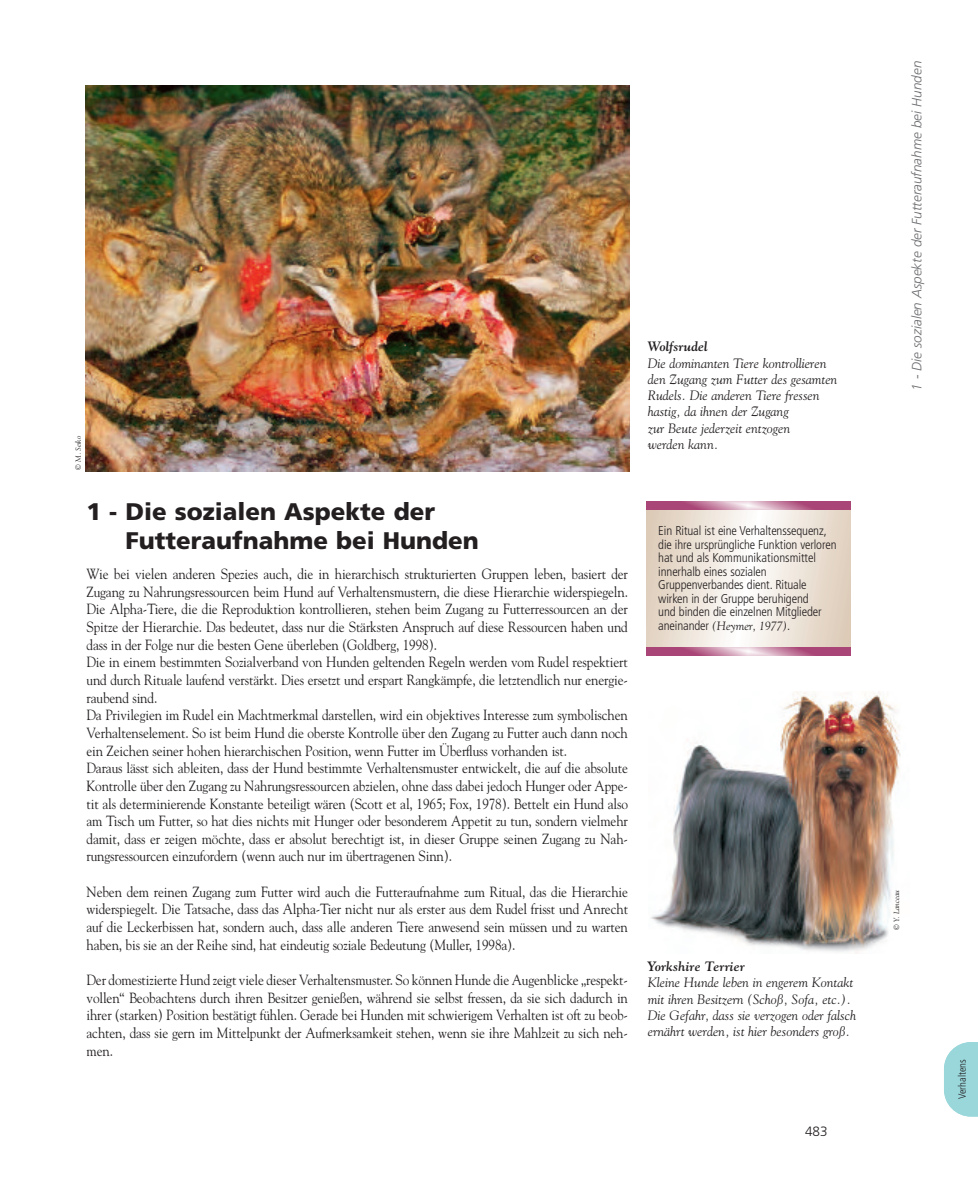
<style>
.page{position:relative;width:978px;height:1191px;background:#fff}
.page>*{position:absolute;margin:0;border:0;box-sizing:border-box;transform-origin:0 0}
.t1{font:900 24px/28.8px "Frutiger";color:#231f20}
.t2{font:14.7px/17.7px "Goudy";letter-spacing:-.01em;color:#231f20;text-align:justify;scale:.9 1}
.t3{font:italic 13.5px/16.2px "Goudy";color:#231f20}
.t4{font:italic 300 13.5px "Frutiger";color:#6c6d70}
.t5{font:italic 700 13.5px "Goudy";color:#231f20}
.t6{font:300 13.5px "Frutiger";color:#231f20}
.t7{font:300 condensed 12.75px/13.5px "Frutiger";letter-spacing:-.01em;color:#231f20}
.t8{font:italic 12px "Goudy";letter-spacing:-.01em;color:#231f20}
.t9{font:300 condensed 10.5px "Frutiger";color:#231f20}
.t10{font:italic 7.5px "Goudy";color:#231f20}
.s1{font-family:"Frutiger";font-weight:300;font-style:normal;font-stretch:condensed;font-size:12.75px}
</style>
<div class="page">
<img style="left:85px;top:85px;width:544px;height:386px">
<img style="left:651px;top:692px;width:250px;height:261px">
<svg style="left:646px;top:501px;width:204px;height:154px"></svg>
<svg style="left:944px;top:1042px;width:34px;height:74px;background:#a4dbdf"></svg>
<p class="t10" style="left:74px;top:470px;width:35px;rotate:-90deg">© M. Seiko</p>
<h1 class="t1" style="left:125px;top:499px;width:355px;text-indent:-39px">1 - Die sozialen Aspekte der<br>Futteraufnahme bei Hunden</h1>
<p class="t2" style="left:87px;top:565px;width:603px;text-align:left">Wie bei vielen anderen Spezies auch, die in hierarchisch strukturierten Gruppen leben, basiert der Zugang zu Nahrungsressourcen beim Hund auf Verhaltensmustern, die diese Hierarchie widerspiegeln.<br>Die Alpha-Tiere, die die Reproduktion kontrollieren, stehen beim Zugang zu Futterressourcen an der Spitze der Hierarchie. Das bedeutet, dass nur die Stärksten Anspruch auf diese Ressourcen haben und dass in der Folge nur die besten Gene überleben (Goldberg, 1998).<br>Die in einem bestimmten Sozialverband von Hunden geltenden Regeln werden vom Rudel respektiert und durch Rituale laufend verstärkt. Dies ersetzt und erspart Rangkämpfe, die letztendlich nur energie&shy;raubend sind.<br>Da Privilegien im Rudel ein Machtmerkmal darstellen, wird ein objektives Interesse zum symbolischen Verhaltenselement. So ist beim Hund die oberste Kontrolle über den Zugang zu Futter auch dann noch ein Zeichen seiner hohen hierarchischen Position, wenn Futter im Überfluss vorhanden ist.<br>Daraus lässt sich ableiten, dass der Hund bestimmte Verhaltensmuster entwickelt, die auf die absolute Kontrolle über den Zugang zu Nahrungsressourcen abzielen, ohne dass dabei jedoch Hunger oder Appe&shy;tit als determinierende Konstante beteiligt wären (Scott et al, 1965; Fox, 1978). Bettelt ein Hund also am Tisch um Futter, so hat dies nichts mit Hunger oder besonderem Appetit zu tun, sondern vielmehr damit, dass er zeigen möchte, dass er absolut berechtigt ist, in dieser Gruppe seinen Zugang zu Nah&shy;rungsressourcen einzufordern (wenn auch nur im übertragenen Sinn).</p>
<p class="t2" style="left:87px;top:883px;width:603px">Neben dem reinen Zugang zum Futter wird auch die Futteraufnahme zum Ritual, das die Hierarchie widerspiegelt. Die Tatsache, dass das Alpha-Tier nicht nur als erster aus dem Rudel frisst und Anrecht auf die Leckerbissen hat, sondern auch, dass alle anderen Tiere anwesend sein müssen und zu warten haben, bis sie an der Reihe sind, hat eindeutig soziale Bedeutung (Muller, 1998a).</p>
<p class="t2" style="left:87px;top:971px;width:603px">Der domestizierte Hund zeigt viele dieser Verhaltensmuster. So können Hunde die Augenblicke „respekt&shy;vollen“ Beobachtens durch ihren Besitzer genießen, während sie selbst fressen, da sie sich dadurch in ihrer (starken) Position bestätigt fühlen. Gerade bei Hunden mit schwierigem Verhalten ist oft zu beob&shy;achten, dass sie gern im Mittelpunkt der Aufmerksamkeit stehen, wenn sie ihre Mahlzeit zu sich neh&shy;men.</p>
<p class="t5" style="left:648px;top:339px;width:62px">Wolfsrudel</p>
<p class="t3" style="left:648px;top:355px;width:191px">Die dominanten Tiere kontrollieren den Zugang zum Futter des gesamten<br>Rudels. Die anderen Tiere fressen hastig, da ihnen der Zugang<br>zur Beute jederzeit entzogen<br>werden kann.</p>
<p class="t7" style="left:658px;top:525px;width:180px">Ein Ritual ist eine Verhaltenssequenz, die ihre ursprüngliche Funktion verloren hat und als Kommunikationsmittel innerhalb eines sozialen Gruppenverbandes dient. Rituale wirken in der Gruppe beruhigend<br>und binden die einzelnen Mitglieder</p>
<p class="t8" style="left:658px;top:618px;width:133px"><span class="s1">aneinander</span> (Heymer, 1977)<span class="s1">.</span></p>
<p class="t5" style="left:648px;top:958px;width:99px">Yorkshire Terrier</p>
<p class="t3" style="left:648px;top:974px;width:210px">Kleine Hunde leben in engerem Kontakt mit ihren Besitzern (Schoß, Sofa, etc.).<br>Die Gefahr, dass sie verzogen oder falsch ernährt werden, ist hier besonders groß.</p>
<p class="t6" style="left:805px;top:1126px;width:24px">483</p>
<p class="t4" style="left:911px;top:391px;width:331px;rotate:-90deg">1 - Die sozialen Aspekte der Futteraufnahme bei Hunden</p>
<p class="t10" style="left:892px;top:930px;width:41px;rotate:-90deg">© Y. Lanceau</p>
<p class="t9" style="left:958px;top:1099px;width:42px;rotate:-90deg">Verhaltens</p>
</div>
